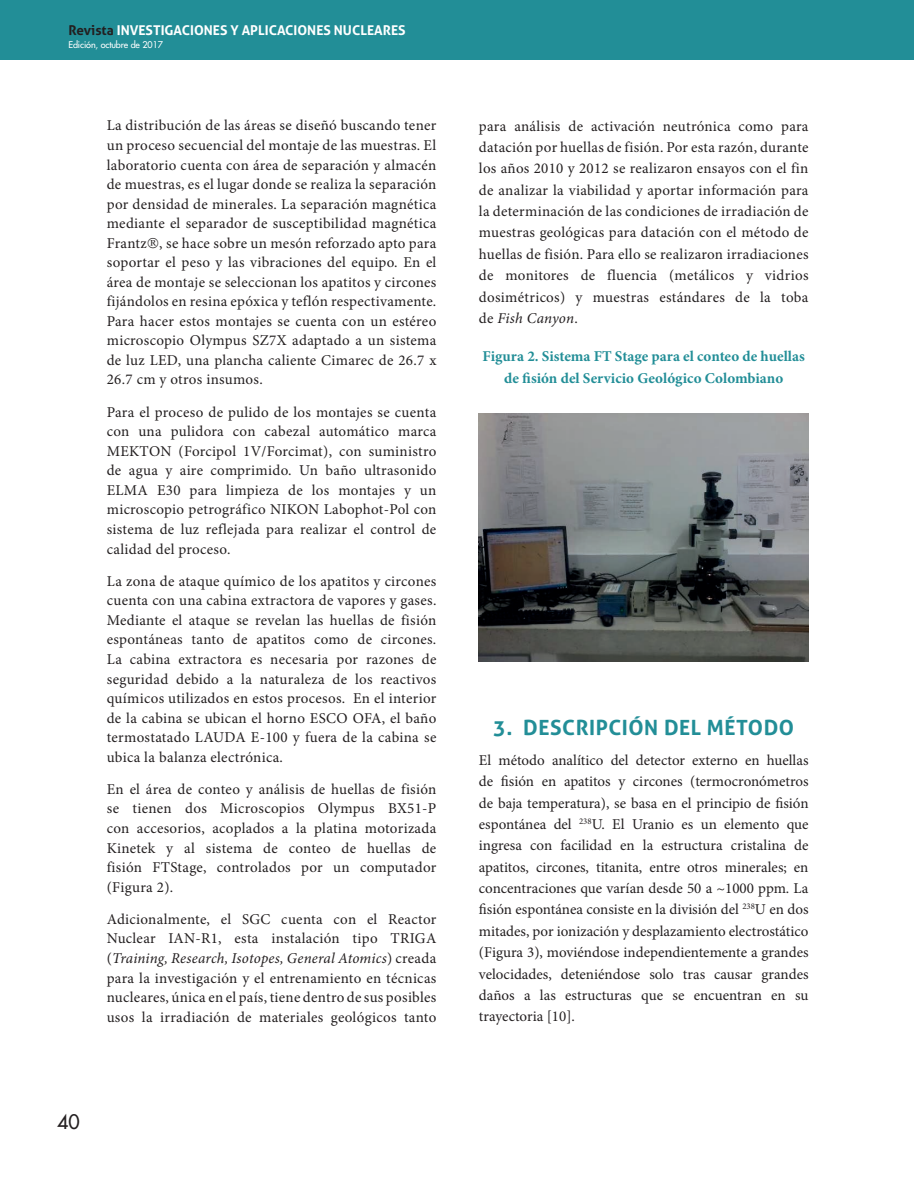
<style>
.page{position:relative;width:914px;height:1190px;background:#fff}
.page>*{position:absolute;margin:0;border:0;box-sizing:border-box;transform-origin:0 0}
.t1{font:700 21px "Aller";letter-spacing:.025em;color:#228e97}
.t2{font:500 19.5px "Futura Std";color:#231f20}
.t3{font:15px/19.5px "Minion Pro";color:#231f20;text-align:justify}
.t4{font:700 15px/21.3px "Minion Pro";color:#228e97;text-align:center}
.t5{font:700 13.5px "Aller";color:#fff}
.t6{font:500 9px "Futura Std";letter-spacing:-.01em;color:#fff}
.s1{color:#231f20}
.s2{font-style:italic}
</style>
<div class="page">
<div style="left:0;top:0;width:914px;height:60px;background:#228e97"></div>
<img style="left:479px;top:414px;width:329px;height:247px">
<p class="t5" style="left:68px;top:21px;width:339px"><span class="s1">Revista</span> INVESTIGACIONES Y APLICACIONES NUCLEARES</p>
<p class="t6" style="left:68px;top:39px;width:96px">Edición, octubre de 2017</p>
<p class="t3" style="left:107px;top:116px;width:331px">La distribución de las áreas se diseñó buscando tener un proceso secuencial del montaje de las muestras. El laboratorio cuenta con área de separación y almacén de muestras, es el lugar donde se realiza la separación por densidad de minerales. La separación magnética mediante el separador de susceptibilidad magnética Frantz , se hace sobre un mesón reforzado apto para soportar el peso y las vibraciones del equipo. En el área de montaje se seleccionan los apatitos y circones fijándolos en resina epóxica y teflón respectivamente.<br>Para hacer estos montajes se cuenta con un estéreo microscopio Olympus SZ7X adaptado a un sistema de luz LED, una plancha caliente Cimarec de 26.7 x 26.7 cm y otros insumos.</p>
<p class="t3" style="left:107px;top:402px;width:331px">Para el proceso de pulido de los montajes se cuenta con una pulidora con cabezal automático marca MEKTON (Forcipol 1V/Forcimat), con suministro de agua y aire comprimido. Un baño ultrasonido ELMA E30 para limpieza de los montajes y un microscopio petrográfico NIKON Labophot-Pol con sistema de luz reflejada para realizar el control de calidad del proceso.</p>
<p class="t3" style="left:107px;top:571px;width:331px">La zona de ataque químico de los apatitos y circones cuenta con una cabina extractora de vapores y gases.<br>Mediante el ataque se revelan las huellas de fisión espontáneas tanto de apatitos como de circones.<br>La cabina extractora es necesaria por razones de seguridad debido a la naturaleza de los reactivos químicos utilizados en estos procesos. En el interior de la cabina se ubican el horno ESCO OFA, el baño termostatado LAUDA E-100 y fuera de la cabina se ubica la balanza electrónica.</p>
<p class="t3" style="left:107px;top:779px;width:331px">En el área de conteo y análisis de huellas de fisión se tienen dos Microscopios Olympus BX51-P con accesorios, acoplados a la platina motorizada Kinetek y al sistema de conteo de huellas de fisión FTStage, controlados por un computador (Figura 2).</p>
<p class="t3" style="left:107px;top:909px;width:331px">Adicionalmente, el SGC cuenta con el Reactor Nuclear IAN-R1, esta instalación tipo TRIGA (<span class="s2">Training, Research, Isotopes, General Atomics</span>) creada para la investigación y el entrenamiento en técnicas nucleares, única en el país, tiene dentro de sus posibles usos la irradiación de materiales geológicos tanto</p>
<h2 class="t2" style="left:57px;top:1109px;width:24px">40</h2>
<p class="t3" style="left:479px;top:115px;width:331px;line-height:21.3px">para análisis de activación neutrónica como para datación por huellas de fisión. Por esta razón, durante los años 2010 y 2012 se realizaron ensayos con el fin de analizar la viabilidad y aportar información para la determinación de las condiciones de irradiación de muestras geológicas para datación con el método de huellas de fisión. Para ello se realizaron irradiaciones de monitores de fluencia (metálicos y vidrios dosimétricos) y muestras estándares de la toba de <span class="s2">Fish Canyon</span>.</p>
<p class="t4" style="left:482px;top:345px;width:324px">Figura 2. Sistema FT Stage para el conteo de huellas de sión del Servicio Geológico Colombiano</p>
<h1 class="t1" style="left:493px;top:714px;width:302px">3. DESCRIPCIÓN DEL MÉTODO</h1>
<p class="t3" style="left:479px;top:750px;width:331px">El método analítico del detector externo en huellas</p>
<p class="t3" style="left:479px;top:772px;width:331px">de sión en apatitos y circones (termocronómetros</p>
<p class="t3" style="left:479px;top:793px;width:331px">de baja temperatura), se basa en el principio de sión</p>
<p class="t3" style="left:479px;top:814px;width:331px">espontánea del <sup>238</sup>U. El Uranio es un elemento que</p>
<p class="t3" style="left:479px;top:836px;width:331px">ingresa con facilidad en la estructura cristalina de</p>
<p class="t3" style="left:479px;top:857px;width:331px">apatitos, circones, titanita, entre otros minerales; en</p>
<p class="t3" style="left:479px;top:878px;width:331px">concentraciones que varían desde 50 a ~1000 ppm. La</p>
<p class="t3" style="left:487px;top:900px;width:323px">sión espontánea consiste en la división del <sup>238</sup>U en dos</p>
<p class="t3" style="left:479px;top:921px;width:331px">mitades, por ionización y desplazamiento electrostático</p>
<p class="t3" style="left:479px;top:942px;width:331px">(Figura 3), moviéndose independientemente a grandes</p>
<p class="t3" style="left:479px;top:964px;width:331px">velocidades, deteniéndose solo tras causar grandes</p>
<p class="t3" style="left:479px;top:985px;width:331px">daños a las estructuras que se encuentran en su</p>
<p class="t3" style="left:479px;top:1006px;width:98px">trayectoria [10].</p>
</div>
